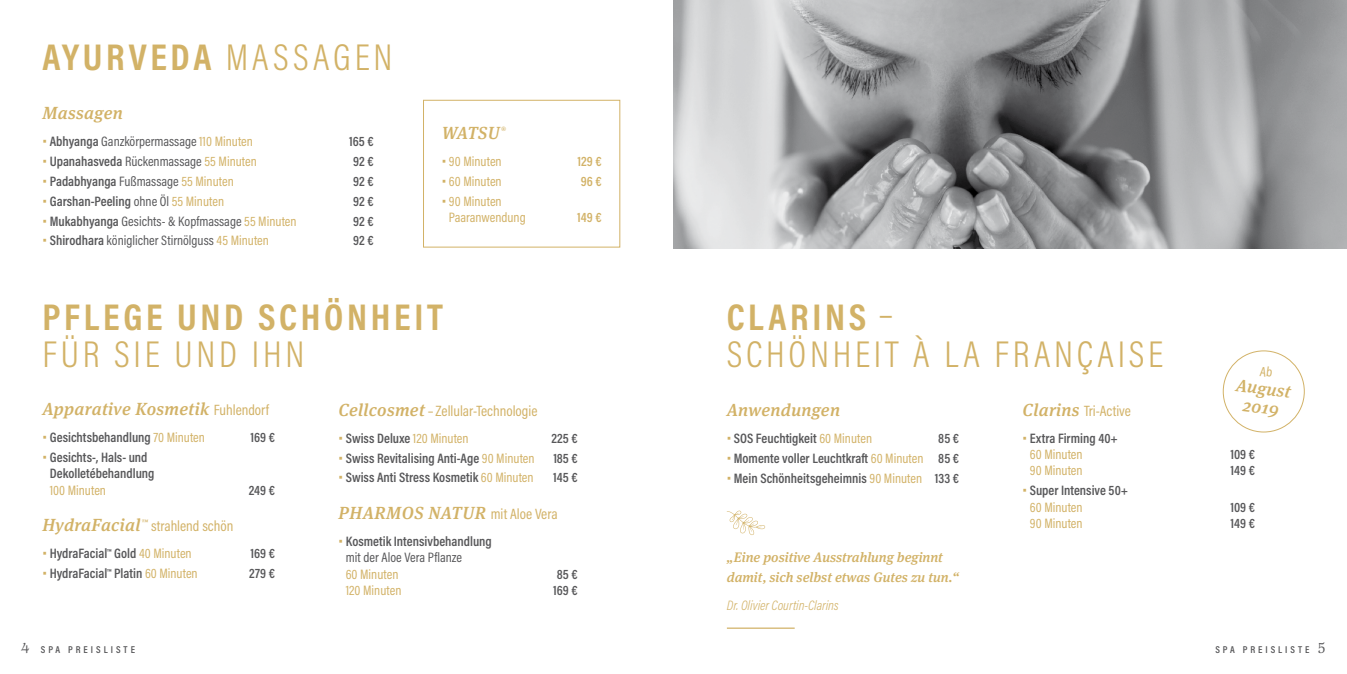
<style>
.page{position:relative;width:1347px;height:674px;background:#fff}
.page>*{position:absolute;margin:0;border:0;box-sizing:border-box;transform-origin:0 0}
.t1{font:300 37.5px/36.9px "Acumin Pro Cond";letter-spacing:.1em;color:#d2b267}
.t2{font:700 37.5px "Acumin Pro Cond";letter-spacing:.1em;color:#d2b267}
.t3{font:italic 500 17.5px/18.8px "Meta Serif Pro";letter-spacing:.02em;color:#d2b267;text-align:center}
.t4{font:15px "Acumin Pro Cond";color:#d2b267}
.t5{font:600 13.75px/16.2px "Acumin Pro Cond";color:#58585a}
.t6{font:13.75px "Acumin Pro Cond";color:#58585a}
.t7{font:13.75px/16.2px "Acumin Pro Cond";color:#d2b267}
.t8{font:italic 500 13.75px/20px "Meta Serif Pro";color:#d2b267}
.t9{font:italic 300 13.75px "Acumin Pro Cond";color:#d2b267}
.t10{font:600 13.75px "Acumin Pro Cond";color:#d2b267}
.t11{font:600 10px "Acumin Pro Cond";letter-spacing:.3em;color:#58585a}
.t12{font:italic 500 6.25px "Meta Serif Pro";color:#d2b267}
.s1{font-weight:300}
.s2{font-size:18.75px;color:#d2b267}
.s3{font-weight:600}
.s4{color:#d2b267}
.s5{font-weight:400;font-size:18.75px;color:#d2b267}
.s6{font-weight:400}
.s7{font-weight:400;color:#d2b267}
.s8{font-size:18.75px}
.s9{font-family:"Acumin Pro Cond";font-weight:400;font-style:normal;font-size:15px}
.s10{font-family:"Meta Serif Pro";font-weight:500;font-style:italic;font-size:17.5px}
.s11{font-weight:700}
.s12{font-family:"Latienne Pro";font-weight:400;font-size:15px}
</style>
<div class="page">
<img style="left:673px;top:0;width:673px;height:248px">
<div style="left:423px;top:100px;width:197px;height:147px;border:1px solid #d2b267"></div>
<svg style="left:726px;top:510px;width:39px;height:25px"></svg>
<hr style="left:727px;top:627px;width:67px;height:1px;background:#d2b267">
<div style="left:1222px;top:350px;width:82px;height:82px;border:1px solid #d2b267;border-radius:50%"></div>
<h1 class="t2" style="left:43px;top:32px;width:351px">AYURVEDA <span class="s1">MASSAGEN</span></h1>
<p class="t3" style="left:43px;top:103px;width:82px">Massagen</p>
<p class="t6" style="left:43px;top:133px;width:212px"><span class="s2">•</span> <span class="s3">Abhyanga</span> Ganzkörpermassage <span class="s4">110 Minuten</span></p>
<p class="t5" style="left:349px;top:133px;width:26px">165 €</p>
<p class="t6" style="left:43px;top:152px;width:216px"><span class="s2">•</span> <span class="s3">Upanahasveda</span> Rückenmassage <span class="s4">55 Minuten</span></p>
<p class="t5" style="left:353px;top:153px;width:22px">92 €</p>
<p class="t5" style="left:43px;top:173px;width:193px"><span class="s5">•</span> Padabhyanga <span class="s6">Fußmassage</span> <span class="s7">55 Minuten</span></p>
<p class="t5" style="left:353px;top:173px;width:22px">92 €</p>
<p class="t5" style="left:43px;top:192px;width:183px"><span class="s5">•</span> Garshan-Peeling <span class="s6">ohne Öl</span> <span class="s7">55 Minuten</span></p>
<p class="t5" style="left:353px;top:192px;width:22px">92 €</p>
<p class="t6" style="left:43px;top:212px;width:255px"><span class="s2">•</span> <span class="s3">Mukabhyanga</span> Gesichts- &amp; Kopfmassage <span class="s4">55 Minuten</span></p>
<p class="t5" style="left:353px;top:212px;width:22px">92 €</p>
<p class="t6" style="left:43px;top:232px;width:228px"><span class="s2">•</span> <span class="s3">Shirodhara</span> königlicher Stirnölguss <span class="s4">45 Minuten</span></p>
<p class="t5" style="left:353px;top:232px;width:22px">92 €</p>
<p class="t3" style="left:442px;top:122px;width:59px">WATSU</p>
<p class="t12" style="left:501px;top:124px;width:6px">®</p>
<p class="t7" style="left:442px;top:153px;width:61px"><span class="s8">•</span> 90 Minuten</p>
<p class="t10" style="left:577px;top:152px;width:26px">129 €</p>
<p class="t7" style="left:442px;top:172px;width:61px"><span class="s8">•</span> 60 Minuten</p>
<p class="t10" style="left:580px;top:172px;width:22px">96 €</p>
<p class="t7" style="left:449px;top:192px;width:78px;text-indent:-7px"><span class="s8">•</span> 90 Minuten<br>Paaranwendung</p>
<p class="t10" style="left:577px;top:208px;width:26px">149 €</p>
<h1 class="t2" style="left:43px;top:292px;width:402px">PFLEGE UND SCHÖNHEIT</h1>
<h1 class="t1" style="left:43px;top:335px;width:263px">FÜR SIE UND IHN</h1>
<p class="t3" style="left:43px;top:398px;width:228px">Apparative Kosmetik <span class="s9">Fuhlendorf</span></p>
<p class="t5" style="left:43px;top:429px;width:164px"><span class="s5">•</span> Gesichtsbehandlung <span class="s7">70 Minuten</span></p>
<p class="t5" style="left:250px;top:429px;width:26px">169 €</p>
<p class="t5" style="left:43px;top:448px;width:113px;text-align:center"><span class="s5">•</span> Gesichts-, Hals- und<br>Dekolletébehandlung</p>
<p class="t7" style="left:50px;top:481px;width:58px">100 Minuten</p>
<p class="t5" style="left:249px;top:481px;width:28px">249 €</p>
<p class="t3" style="left:43px;top:514px;width:99px">HydraFacial</p>
<p class="t12" style="left:141px;top:516px;width:8px">™</p>
<p class="t4" style="left:151px;top:516px;width:84px">strahlend schön</p>
<p class="t5" style="left:43px;top:545px;width:151px"><span class="s5">•</span> HydraFacial<sup>™</sup> Gold <span class="s7">40 Minuten</span></p>
<p class="t5" style="left:250px;top:545px;width:26px">169 €</p>
<p class="t5" style="left:43px;top:564px;width:157px"><span class="s5">•</span> HydraFacial<sup>™</sup> Platin <span class="s7">60 Minuten</span></p>
<p class="t5" style="left:249px;top:564px;width:27px">279 €</p>
<p class="t4" style="left:338px;top:401px;width:200px"><span class="s10">Cellcosmet</span> – Zellular-Technologie</p>
<p class="t5" style="left:338px;top:429px;width:132px"><span class="s5">•</span> Swiss Deluxe <span class="s7">120 Minuten</span></p>
<p class="t5" style="left:551px;top:429px;width:28px">225 €</p>
<p class="t5" style="left:338px;top:449px;width:198px"><span class="s5">•</span> Swiss Revitalising Anti-Age <span class="s7">90 Minuten</span></p>
<p class="t5" style="left:553px;top:449px;width:26px">185 €</p>
<p class="t5" style="left:338px;top:469px;width:197px"><span class="s5">•</span> Swiss Anti Stress Kosmetik <span class="s7">60 Minuten</span></p>
<p class="t5" style="left:553px;top:469px;width:26px">145 €</p>
<p class="t3" style="left:338px;top:502px;width:220px">PHARMOS NATUR <span class="s9">mit Aloe Vera</span></p>
<p class="t5" style="left:346px;top:532px;width:147px;text-indent:-7px"><span class="s5">•</span> Kosmetik Intensivbehandlung <span class="s6">mit der Aloe Vera Pflanze</span></p>
<p class="t7" style="left:346px;top:565px;width:54px">60 Minuten</p>
<p class="t5" style="left:557px;top:565px;width:22px">85 €</p>
<p class="t7" style="left:346px;top:581px;width:57px">120 Minuten</p>
<p class="t5" style="left:553px;top:581px;width:26px">169 €</p>
<h1 class="t1" style="left:726px;top:298px;width:438px"><span class="s11">CLARINS</span> –<br>SCHÖNHEIT À LA FRANÇAISE</h1>
<p class="t3" style="left:726px;top:399px;width:115px">Anwendungen</p>
<p class="t5" style="left:726px;top:429px;width:147px"><span class="s5">•</span> SOS Feuchtigkeit <span class="s7">60 Minuten</span></p>
<p class="t5" style="left:938px;top:429px;width:22px">85 €</p>
<p class="t5" style="left:726px;top:449px;width:234px"><span class="s5">•</span> Momente voller Leuchtkraft <span class="s7">60 Minuten</span> 85 €</p>
<p class="t5" style="left:726px;top:469px;width:234px"><span class="s5">•</span> Mein Schönheitsgeheimnis <span class="s7">90 Minuten</span> 133 €</p>
<p class="t3" style="left:1237px;top:374px;width:57px;rotate:8deg">August<br>2019</p>
<p class="t4" style="left:1022px;top:401px;width:110px"><span class="s10">Clarins</span> Tri-Active</p>
<p class="t5" style="left:1030px;top:429px;width:90px;text-indent:-7px"><span class="s5">•</span> Extra Firming 40+<br><span class="s7">60 Minuten</span></p>
<p class="t5" style="left:1230px;top:445px;width:26px">109 €</p>
<p class="t7" style="left:1030px;top:462px;width:54px">90 Minuten</p>
<p class="t5" style="left:1230px;top:462px;width:26px">149 €</p>
<p class="t5" style="left:1030px;top:481px;width:100px;text-indent:-7px"><span class="s5">•</span> Super Intensive 50+<br><span class="s7">60 Minuten</span></p>
<p class="t5" style="left:1230px;top:498px;width:26px">109 €</p>
<p class="t8" style="left:727px;top:546px;width:233px">„Eine positive Ausstrahlung beginnt damit, sich selbst etwas Gutes zu tun.“</p>
<p class="t9" style="left:727px;top:596px;width:113px">Dr. Olivier Courtin-Clarins</p>
<p class="t7" style="left:1030px;top:514px;width:54px">90 Minuten</p>
<p class="t5" style="left:1230px;top:514px;width:26px">149 €</p>
<p class="t11" style="left:21px;top:642px;width:115px"><span class="s12">4</span> SPA PREISLISTE</p>
<p class="t11" style="left:1215px;top:642px;width:112px">SPA PREISLISTE <span class="s12">5</span></p>
</div>
